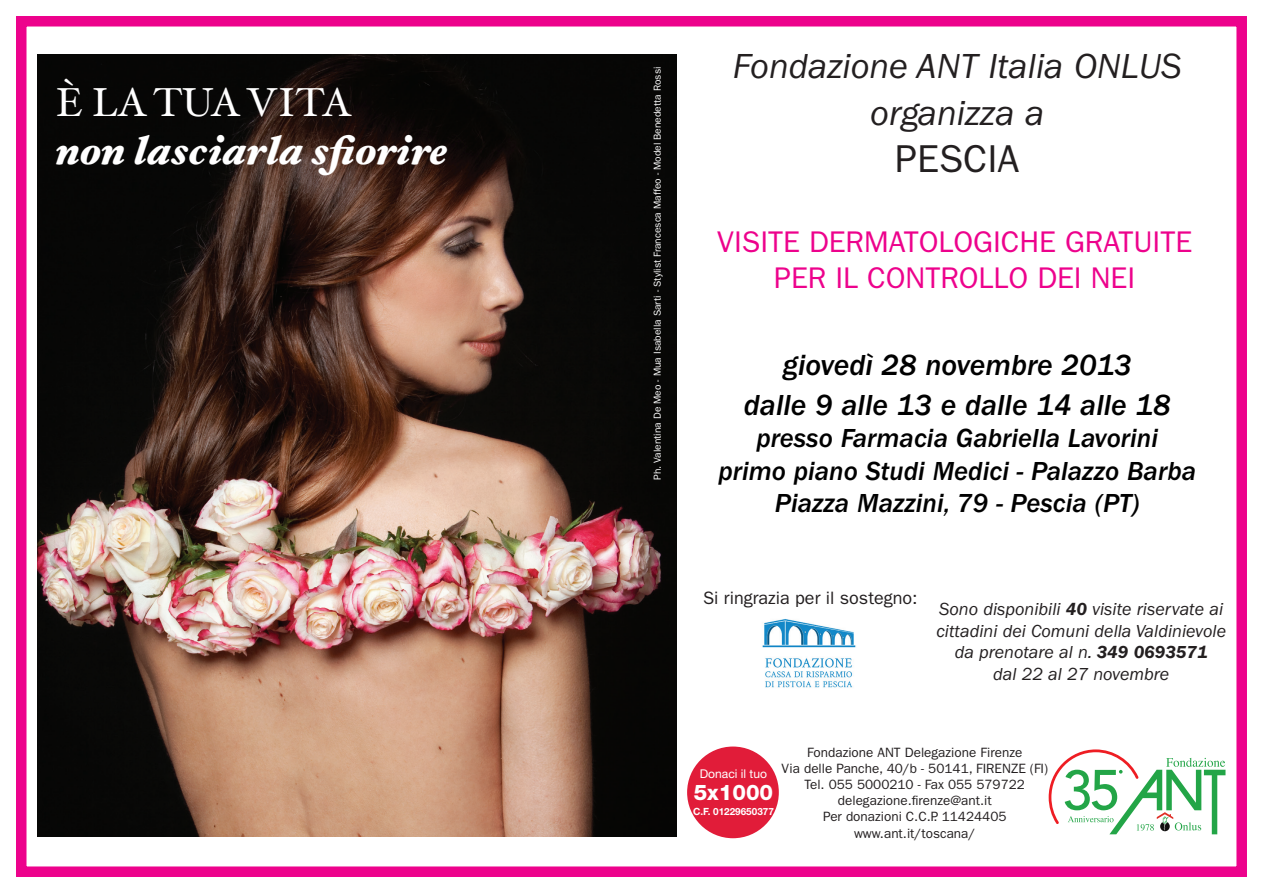
<style>
.page{position:relative;width:1263px;height:893px;background:#fff}
.page>*{position:absolute;margin:0;border:0;box-sizing:border-box;transform-origin:0 0}
.t1{font:italic 900 40.5px "Hoefler Text";color:#fff}
.t2{font:40.5px "Hoefler Text";color:#fff}
.t3{font:39px "ITC Franklin Gothic Std";color:#231f20}
.t4{font:italic 36px/46.8px "ITC Franklin Gothic Std";color:#231f20;text-align:center}
.t5{font:30px/36px "ITC Franklin Gothic Std";color:#ed028c;text-align:center}
.t6{font:30px/39.6px "ITC Franklin Gothic Std Med It";color:#000;text-align:center}
.t7{font:27px/32.4px "ITC Franklin Gothic Std Med It";color:#000;text-align:center}
.t8{font:800 21.6px "Helvetica Neue LT Std";color:#fff}
.t9{font:italic 18px/21.6px "ITC Franklin Gothic Std";color:#231f20;text-align:center}
.t10{font:18px "ITC Franklin Gothic Std";color:#231f20}
.t11{font:13.5px/16.2px "ITC Franklin Gothic Std";color:#231f20;text-align:center}
.t12{font:12px "Helvetica Neue LT Std";color:#fff}
.t13{font:10.2px "ITC Franklin Gothic Std";color:#fff}
.t14{font:700 9.9px "Helvetica Neue LT Std";color:#fff}
.s1{font-weight:600}
</style>
<div class="page">
<div style="left:16px;top:16px;width:1231px;height:861px;border:10px solid #ed028c"></div>
<img style="left:37px;top:55px;width:639px;height:781px">
<svg style="left:1049px;top:749px;width:176px;height:85px"></svg>
<div style="left:687px;top:746px;width:92px;height:92px;background:#e11c39;border-radius:50%"></div>
<img style="left:762px;top:619px;width:94px;height:69px">
<h1 class="t2" style="left:56px;top:78px;width:298px">È LA TUA VITA</h1>
<h1 class="t1" style="left:56px;top:127px;width:394px">non lasciarla sfiorire</h1>
<p class="t13" style="left:652px;top:480px;width:415px;rotate:-90deg">Ph. Valentina De Meo - Mua Isabella Sarti - Stylist Francesca Maffeo - Model Benedetta Rossi</p>
<h3 class="t4" style="left:733px;top:44px;width:450px">Fondazione ANT Italia ONLUS organizza a</h3>
<h2 class="t3" style="left:895px;top:136px;width:126px">PESCIA</h2>
<h3 class="t5" style="left:717px;top:224px;width:476px">VISITE DERMATOLOGICHE GRATUITE<br>PER IL CONTROLLO DEI NEI</h3>
<h3 class="t6" style="left:744px;top:346px;width:428px">giovedì 28 novembre 2013<br>dalle 9 alle 13 e dalle 14 alle 18</h3>
<h3 class="t7" style="left:718px;top:423px;width:479px">presso Farmacia Gabriella Lavorini<br>primo piano Studi Medici - Palazzo Barba<br>Piazza Mazzini, 79 - Pescia (PT)</h3>
<h3 class="t10" style="left:703px;top:588px;width:216px">Si ringrazia per il sostegno:</h3>
<h3 class="t9" style="left:936px;top:599px;width:291px">Sono disponibili <span class="s1">40</span> visite riservate ai cittadini dei Comuni della Valdinievole da prenotare al n. <span class="s1">349 0693571<br></span>dal 22 al 27 novembre</h3>
<p class="t12" style="left:700px;top:766px;width:69px">Donaci il tuo</p>
<h3 class="t8" style="left:694px;top:780px;width:81px">5x1000</h3>
<p class="t14" style="left:693px;top:805px;width:82px">C.F. 01229650377</p>
<p class="t11" style="left:781px;top:744px;width:268px">Fondazione ANT Delegazione Firenze<br>Via delle Panche, 40/b - 50141, FIRENZE (FI)<br>Tel. 055 5000210 - Fax 055 579722 delegazione.firenze@ant.it<br>Per donazioni C.C.P. 11424405 www.ant.it/toscana/</p>
</div>
